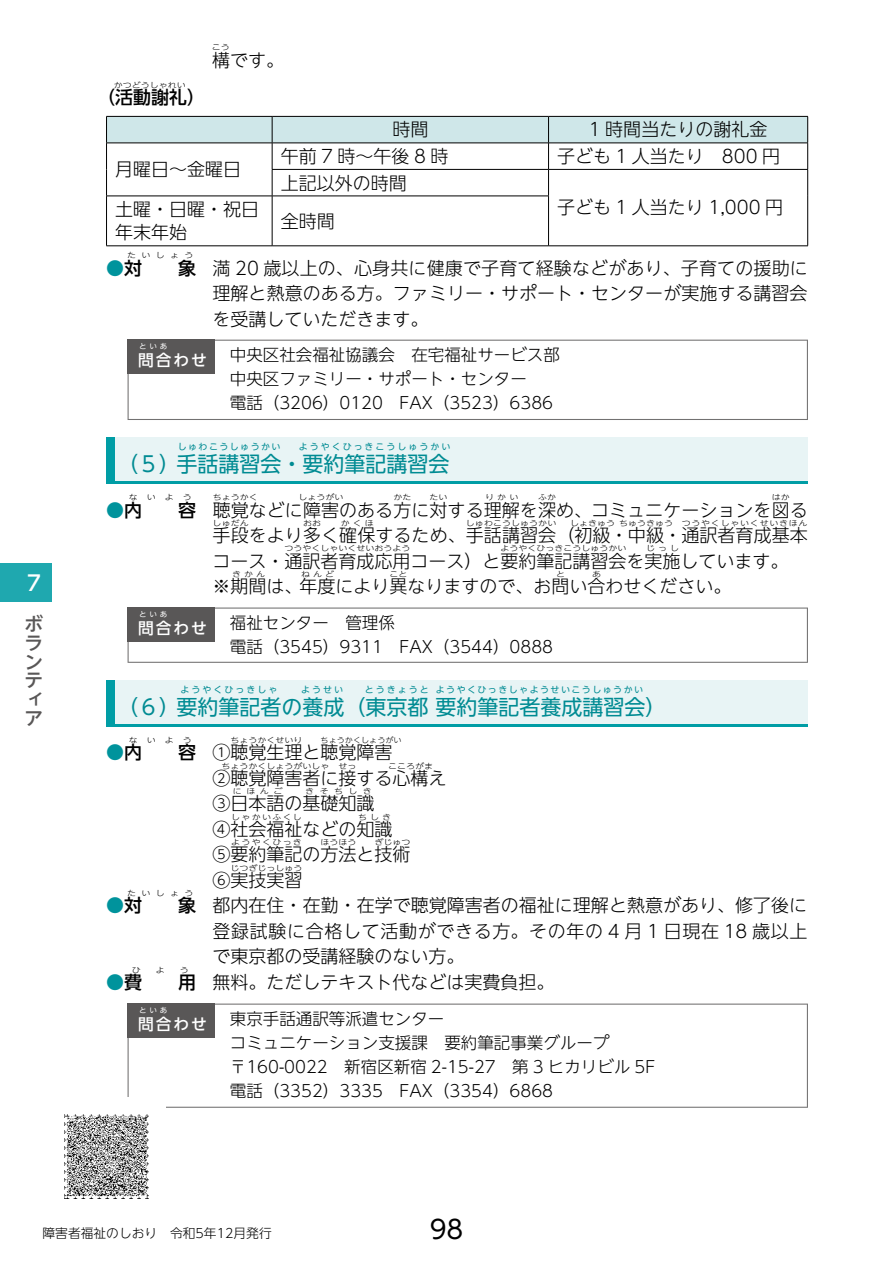
<style>
.page{position:relative;width:893px;height:1263px;background:#fff}
.page>*{position:absolute;margin:0;border:0;box-sizing:border-box;transform-origin:0 0}
.t1{font:25.5px "UD Shin Go NT Pr 6";color:#000}
.t2{font:21.3px "UD Shin Go NT Pro";color:#008b93}
.t3{font:21px "UD Shin Go NT Pro";color:#008b93}
.t4{font:500 21px "UD Shin Go NT Pro";color:#fff}
.t5{font:500 18.75px/18.8px "UD Shin Go NT Pro";color:#595757;text-align:justify}
.t6{font:300 18px/25.5px "UD Shin Go NT Pro";color:#000;text-align:justify}
.t7{font:300 18px "UD Shin Go NT Pro";color:#00939c}
.t8{font:500 18px "UD Shin Go Pr 6 N";color:#000}
.t9{font:300 16.5px/24px "UD Shin Go NT Pro";color:#000}
.t10{font:500 15.75px "UD Shin Go NT Pro";letter-spacing:.12em;color:#fff}
.t11{font:300 12.75px "UD Shin Go NT Pr 6";color:#000}
.t12{font:9px "UD Shin Go NT Pro";letter-spacing:.16em;color:#008b93}
.t13{font:9px "UD Shin Go NT Pro";letter-spacing:.22em;color:#008b93}
.t14{font:300 7.65px "UD Shin Go NT Pro";color:#000;scale:1.18 1}
.t15{font:300 7.65px "UD Shin Go NT Pro";letter-spacing:.08em;color:#000;scale:1.18 1}
.t16{font:300 7.65px "UD Shin Go NT Pro";letter-spacing:.145em;color:#000;scale:1.18 1}
.t17{font:300 7.65px "UD Shin Go NT Pro";color:#000;scale:1.06 1}
.t18{font:7.5px "UD Shin Go NT Pro";letter-spacing:.38em;color:#fff}
.s1{font-family:"UD Shin Go Pr 6 N";font-weight:500;color:#000}
.s2{font-family:"UD Shin Go Pr 6 N";font-weight:500}
</style>
<div class="page">
<svg style="left:107px;top:196px;width:700px;height:50px"></svg>
<svg style="left:106px;top:116px;width:702px;height:80px"></svg>
<hr style="left:106px;top:196px;width:166px;height:1px;background:#000">
<hr style="left:106px;top:196px;width:1px;height:50px;background:#000">
<hr style="left:272px;top:196px;width:277px;height:1px;background:#000">
<hr style="left:272px;top:196px;width:1px;height:50px;background:#000">
<hr style="left:548px;top:196px;width:1px;height:50px;background:#000">
<hr style="left:807px;top:196px;width:1px;height:50px;background:#000">
<hr style="left:106px;top:246px;width:166px;height:1px;background:#000">
<hr style="left:272px;top:246px;width:277px;height:1px;background:#000">
<hr style="left:549px;top:246px;width:259px;height:1px;background:#000">
<svg style="left:128px;top:607px;width:680px;height:56px"></svg>
<div style="left:128px;top:607px;width:87px;height:34px;background:#595757"></div>
<div style="left:106px;top:437px;width:702px;height:47px;background:#e8f4f5"></div>
<div style="left:106px;top:437px;width:9px;height:47px;background:#009da5"></div>
<hr style="left:106px;top:481px;width:702px;height:3px;background:#009da5">
<svg style="left:128px;top:340px;width:680px;height:80px"></svg>
<div style="left:128px;top:340px;width:87px;height:34px;background:#595757"></div>
<svg style="left:128px;top:1003px;width:680px;height:105px"></svg>
<div style="left:128px;top:1003px;width:87px;height:34px;background:#595757"></div>
<div style="left:106px;top:680px;width:702px;height:47px;background:#e8f4f5"></div>
<div style="left:106px;top:680px;width:9px;height:47px;background:#009da5"></div>
<hr style="left:106px;top:724px;width:702px;height:3px;background:#009da5">
<div style="left:0;top:563px;width:51px;height:39px;background:#1fa8af"></div>
<div style="left:47px;top:1097px;width:119px;height:119px;background:#fff"></div>
<img style="left:64px;top:1114px;width:85px;height:85px">
<p class="t14" style="left:114px;top:79px;width:63px">かつどうしゃれい</p>
<p class="t8" style="left:97px;top:83px;width:109px">（活動謝礼）</p>
<p class="t14" style="left:212px;top:41px;width:17px">こう</p>
<p class="t6" style="left:212px;top:47px;width:73px">構です。</p>
<p class="t6" style="left:115px;top:156px;width:127px">月曜日～金曜日</p>
<p class="t6" style="left:392px;top:116px;width:37px">時間</p>
<p class="t6" style="left:589px;top:116px;width:180px">1 時間当たりの謝礼金</p>
<p class="t6" style="left:281px;top:143px;width:169px">午前7 時～午後8 時</p>
<p class="t6" style="left:557px;top:143px;width:224px">子ども 1 人当たり 800 円</p>
<p class="t6" style="left:281px;top:169px;width:127px">上記以外の時間</p>
<p class="t6" style="left:115px;top:196px;width:145px">土曜・日曜・祝日</p>
<p class="t6" style="left:557px;top:194px;width:227px">子ども 1 人当たり 1,000 円</p>
<p class="t6" style="left:115px;top:219px;width:73px">年末年始</p>
<p class="t6" style="left:281px;top:207px;width:55px">全時間</p>
<p class="t14" style="left:127px;top:249px;width:58px">たいしょう</p>
<p class="t7" style="left:106px;top:253px;width:37px">●<span class="s1">対</span></p>
<p class="t6" style="left:213px;top:254px;width:597px;text-indent:-34px"><span class="s2">象</span> 満 20 歳以上の、心身共に健康で子育て経験などがあり、子育ての援助に理解と熱意のある方。ファミリー・サポート・センターが実施する講習会を受講していただきます。</p>
<p class="t18" style="left:139px;top:340px;width:30px">といあ</p>
<p class="t10" style="left:138px;top:342px;width:70px">問合わせ</p>
<p class="t9" style="left:230px;top:342px;width:332px">中央区社会福祉協議会　在宅福祉サービス部中央区ファミリー・サポート・センター<br>電話（3206）0120　FAX（3523）6386</p>
<p class="t12" style="left:178px;top:439px;width:104px">しゅわこうしゅうかい</p>
<p class="t13" style="left:299px;top:439px;width:153px">ようやくひっきこうしゅうかい</p>
<p class="t4" style="left:27px;top:566px;width:15px">7</p>
<p class="t5" style="left:25px;top:614px;width:20px">ボランティア</p>
<p class="t2" style="left:117px;top:446px;width:334px">（５）手話講習会・要約筆記講習会</p>
<p class="t14" style="left:129px;top:491px;width:55px">ないよう</p>
<p class="t14" style="left:213px;top:491px;width:40px">ちょうかく</p>
<p class="t14" style="left:299px;top:491px;width:40px">しょうがい</p>
<p class="t14" style="left:393px;top:491px;width:17px">かた</p>
<p class="t14" style="left:430px;top:491px;width:17px">たい</p>
<p class="t14" style="left:485px;top:491px;width:29px">りかい</p>
<p class="t14" style="left:538px;top:491px;width:17px">ふか</p>
<p class="t14" style="left:772px;top:491px;width:17px">はか</p>
<p class="t14" style="left:213px;top:517px;width:32px">しゅだん</p>
<p class="t14" style="left:303px;top:517px;width:17px">おお</p>
<p class="t14" style="left:341px;top:517px;width:30px">かくほ</p>
<p class="t14" style="left:466px;top:517px;width:78px">しゅわこうしゅうかい</p>
<p class="t15" style="left:570px;top:517px;width:203px">しょきゅうちゅうきゅう つうやくしゃいくせいきほん</p>
<p class="t14" style="left:285px;top:542px;width:108px">つうやくしゃいくせいおうよう</p>
<p class="t14" style="left:501px;top:542px;width:108px">ようやくひっきこうしゅうかい</p>
<p class="t14" style="left:646px;top:542px;width:29px">じっし</p>
<p class="t14" style="left:232px;top:568px;width:29px">きかん</p>
<p class="t14" style="left:301px;top:568px;width:29px">ねんど</p>
<p class="t14" style="left:390px;top:568px;width:17px">こと</p>
<p class="t14" style="left:556px;top:568px;width:9px">と</p>
<p class="t14" style="left:592px;top:568px;width:9px">あ</p>
<p class="t7" style="left:106px;top:495px;width:37px">●<span class="s1">内</span></p>
<p class="t6" style="left:213px;top:496px;width:597px;text-align:left;text-indent:-34px"><span class="s2">容</span> 聴覚などに障害のある方に対する理解を深め、コミュニケーションを図る手段をより多く確保するため、手話講習会（初級・中級・通訳者育成基本コース・通訳者育成応用コース）と要約筆記講習会を実施しています。※期間は、年度により異なりますので、お問い合わせください。</p>
<p class="t18" style="left:139px;top:608px;width:30px">といあ</p>
<p class="t10" style="left:138px;top:610px;width:70px">問合わせ</p>
<p class="t9" style="left:230px;top:610px;width:325px">福祉センター　管理係<br>電話（3545）9311　FAX（3544）0888</p>
<p class="t13" style="left:181px;top:682px;width:98px">ようやくひっきしゃ</p>
<p class="t12" style="left:301px;top:682px;width:343px">ようせい 　とうきょうと ようやくひっきしゃようせいこうしゅうかい</p>
<p class="t3" style="left:117px;top:689px;width:551px">（６）要約筆記者の養成（東京都 要約筆記者養成講習会）</p>
<p class="t14" style="left:129px;top:734px;width:55px">ないよう</p>
<p class="t14" style="left:231px;top:734px;width:63px">ちょうかくせいり</p>
<p class="t17" style="left:321px;top:734px;width:78px">ちょうかくしょうがい</p>
<p class="t14" style="left:222px;top:759px;width:116px">ちょうかくしょうがいしゃ せっ</p>
<p class="t14" style="left:388px;top:759px;width:40px">こころがま</p>
<p class="t14" style="left:233px;top:785px;width:43px">にほんご</p>
<p class="t14" style="left:305px;top:785px;width:58px">きそちしき</p>
<p class="t16" style="left:231px;top:810px;width:61px">しゃかいふくし</p>
<p class="t14" style="left:358px;top:810px;width:29px">ちしき</p>
<p class="t16" style="left:231px;top:836px;width:61px">ようやくひっき</p>
<p class="t14" style="left:321px;top:836px;width:32px">ほうほう</p>
<p class="t14" style="left:375px;top:836px;width:32px">ぎじゅつ</p>
<p class="t14" style="left:231px;top:861px;width:63px">じつぎじっしゅう</p>
<p class="t14" style="left:127px;top:887px;width:58px">たいしょう</p>
<p class="t7" style="left:106px;top:738px;width:37px">●<span class="s1">内</span></p>
<p class="t6" style="left:213px;top:739px;width:235px;text-align:left;text-indent:-34px"><span class="s2">容</span> ①聴覚生理と聴覚障害　<br>②聴覚障害者に接する心構え<br>③日本語の基礎知識<br>④社会福祉などの知識<br>⑤要約筆記の方法と技術<br>⑥実技実習</p>
<p class="t7" style="left:106px;top:891px;width:37px">●<span class="s1">対</span></p>
<p class="t6" style="left:213px;top:892px;width:596px;text-indent:-34px"><span class="s2">象</span> 都内在住・在勤・在学で聴覚障害者の福祉に理解と熱意があり、修了後に登録試験に合格して活動ができる方。その年の 4 月 1 日現在 18 歳以上で東京都の受講経験のない方。</p>
<p class="t7" style="left:106px;top:967px;width:37px">●<span class="s1">費</span></p>
<p class="t6" style="left:178px;top:969px;width:378px"><span class="s2">用</span> 無料。ただしテキスト代などは実費負担。</p>
<p class="t14" style="left:132px;top:963px;width:9px">ひ</p>
<p class="t14" style="left:156px;top:963px;width:9px">よ</p>
<p class="t14" style="left:180px;top:963px;width:9px">う</p>
<p class="t18" style="left:139px;top:1004px;width:30px">といあ</p>
<p class="t10" style="left:138px;top:1006px;width:70px">問合わせ</p>
<p class="t9" style="left:230px;top:1006px;width:427px">東京手話通訳等派遣センター<br>コミュニケーション支援課　要約筆記事業グループ〒160-0022　新宿区新宿 2-15-27　第 3 ヒカリビル 5F電話（3352）3335　FAX（3354）6868</p>
<p class="t11" style="left:43px;top:1223px;width:231px">障害者福祉のしおり　令和5年12月発行</p>
<h1 class="t1" style="left:430px;top:1208px;width:35px">98</h1>
</div>
